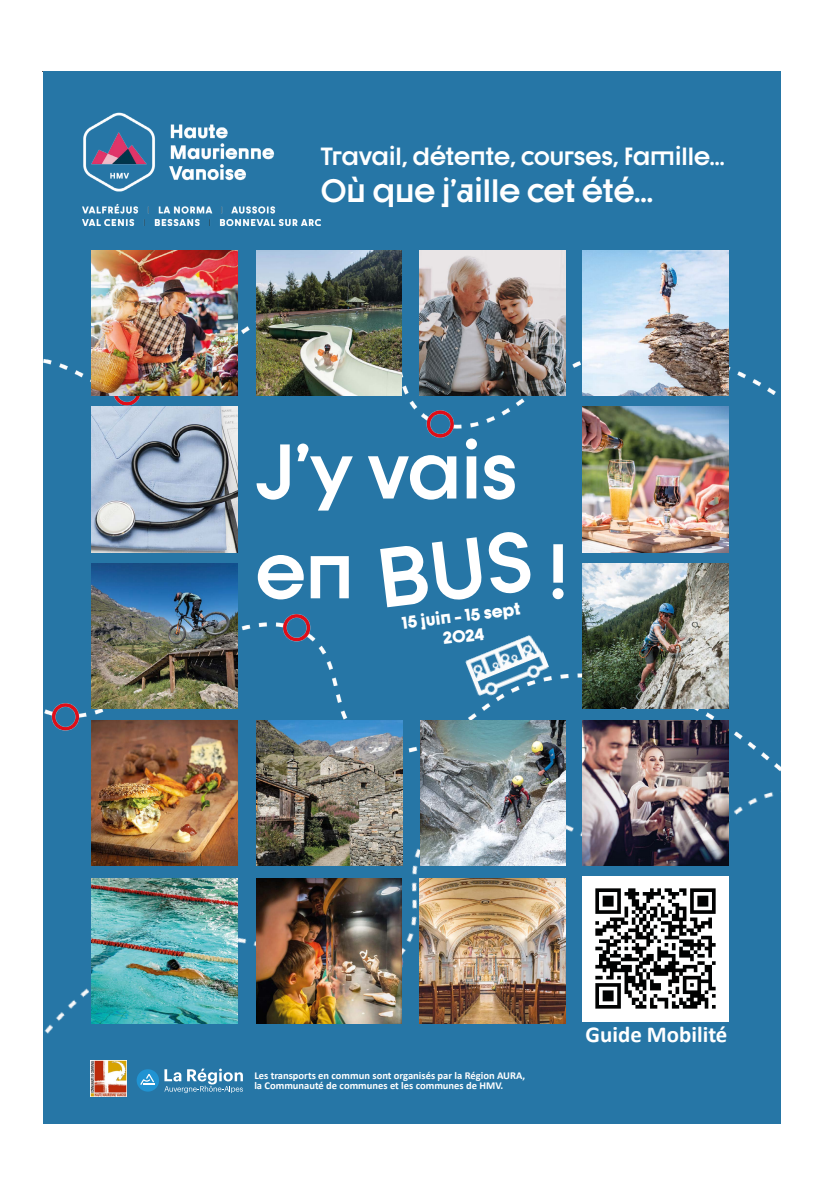
<style>
.page{position:relative;width:823px;height:1191px;background:#fff}
.page>*{position:absolute;margin:0;border:0;box-sizing:border-box;transform-origin:0 0}
.t1{font:700 76.3px/99.8px "Dystopian";color:#fff}
.t2{font:700 32px "Dystopian";color:#fff}
.t3{font:700 24.6px "Dystopian";color:#fff}
.t4{font:700 22.8px "Calibri";color:#fff}
.t5{font:900 16.7px/20px "Dystopian";color:#fff;text-align:center}
.t6{font:700 10.5px/10.5px "Calibri";color:#fff}
</style>
<div class="page">
<div style="left:43px;top:71px;width:737px;height:1053px;background:#2676a6"></div>
<img style="left:43px;top:260px;width:733px;height:238px">
<img style="left:44px;top:850px;width:685px;height:247px">
<img style="left:90px;top:1060px;width:36px;height:36px">
<svg style="left:164px;top:1068px;width:79px;height:25px"></svg>
<div style="left:136px;top:1069px;width:23px;height:22px;background:#2093d2;border-radius:50%"></div>
<svg style="left:140px;top:1074px;width:15px;height:11px"></svg>
<img style="left:92px;top:407px;width:145px;height:145px">
<img style="left:92px;top:850px;width:145px;height:15px">
<img style="left:92px;top:250px;width:145px;height:145px">
<img style="left:92px;top:878px;width:145px;height:146px">
<img style="left:256px;top:250px;width:145px;height:145px">
<img style="left:582px;top:407px;width:145px;height:145px">
<img style="left:582px;top:250px;width:145px;height:145px">
<img style="left:419px;top:250px;width:145px;height:145px">
<img style="left:582px;top:876px;width:145px;height:145px">
<img style="left:256px;top:878px;width:145px;height:146px">
<img style="left:419px;top:878px;width:145px;height:146px">
<img style="left:83px;top:112px;width:238px;height:113px">
<img style="left:44px;top:552px;width:736px;height:298px">
<img style="left:92px;top:563px;width:145px;height:146px">
<img style="left:582px;top:563px;width:145px;height:146px">
<img style="left:582px;top:720px;width:145px;height:145px">
<img style="left:256px;top:720px;width:146px;height:145px">
<img style="left:420px;top:720px;width:145px;height:145px">
<svg style="left:380px;top:552px;width:152px;height:55px"></svg>
<h3 class="t3" style="left:320px;top:141px;width:405px">Travail, détente, courses, famille...</h3>
<h2 class="t2" style="left:320px;top:170px;width:334px">Où que j’aille cet été...</h2>
<h1 class="t1" style="left:256px;top:420px;width:263px">J’y vais en</h1>
<h3 class="t5" style="left:400px;top:613px;width:121px;rotate:-7deg">15 juin - 15 sept<br>2024</h3>
<h1 class="t1" style="left:546px;top:519px;width:24px">!</h1>
<p class="t6" style="left:254px;top:1069px;width:272px">Les transports en commun sont organisés par la Région AURA, la Communauté de communes et les communes de HMV.</p>
<h3 class="t4" style="left:585px;top:1018px;width:143px">Guide Mobilité</h3>
</div>
